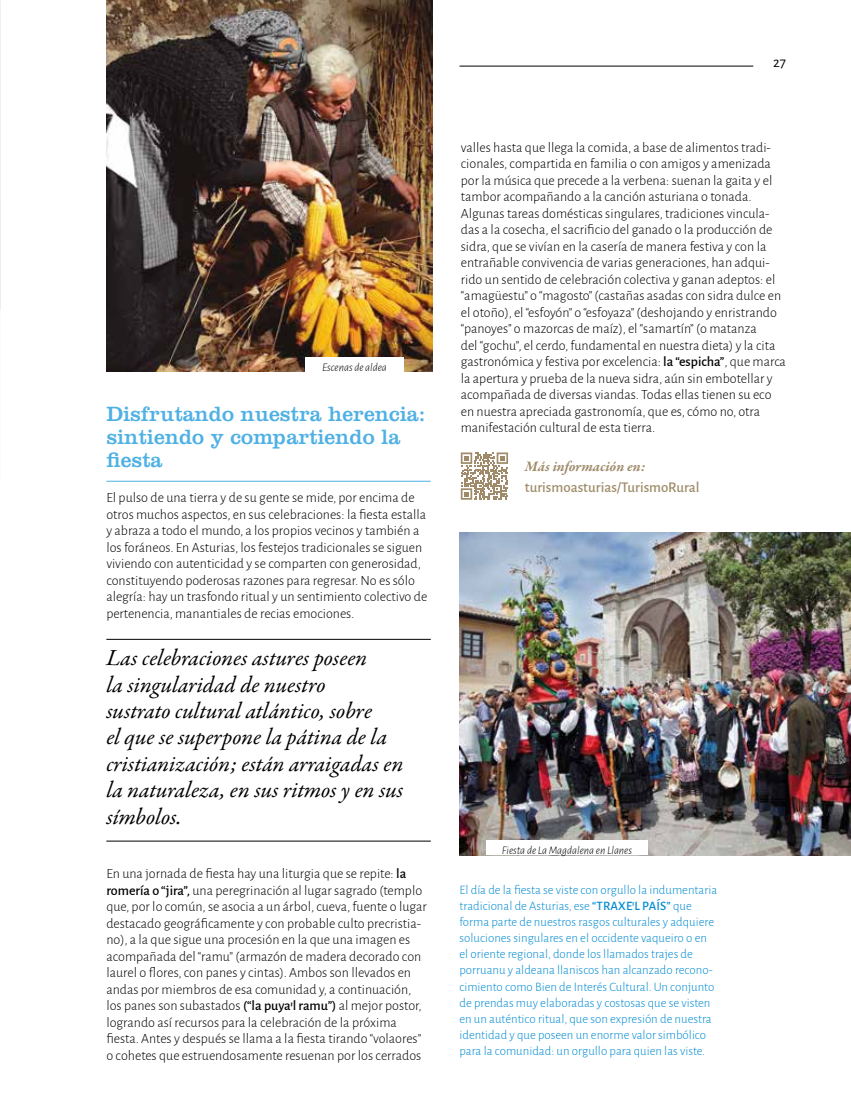
<style>
.page{position:relative;width:851px;height:1106px;background:#fff}
.page>*{position:absolute;margin:0;border:0;box-sizing:border-box;transform-origin:0 0}
.t1{font:italic 23.1px/26.4px "Garamond Premr Pro";color:#000}
.t2{font:21.45px/23.1px "Clarendon LT Std";color:#4fb0e4}
.t3{font:500 14.85px "Alegreya Sans";color:#9f8b69}
.t4{font:italic 700 14.85px "Garamond Premr Pro";color:#9f8b69}
.t5{font:14.85px "Alegreya Sans";color:#000}
.t6{font:300 14.1px/16.5px "Alegreya Sans";color:#000}
.t7{font:300 12.9px/16.2px "Alegreya Sans";color:#008bd2}
.t8{font:italic 300 11.55px "Alegreya Sans";color:#000}
.s1{font-weight:500}
</style>
<div class="page">
<img style="left:0;top:0;width:1px;height:310px">
<hr style="left:106px;top:481px;width:325px;height:1px;background:#4fb0e4">
<hr style="left:106px;top:639px;width:325px;height:1px;background:#000">
<hr style="left:106px;top:840px;width:325px;height:1px;background:#000">
<img style="left:459px;top:533px;width:391px;height:322px">
<div style="left:486px;top:840px;width:161px;height:15px;background:#fff"></div>
<hr style="left:459px;top:66px;width:294px;height:1px;background:#000">
<img style="left:106px;top:0;width:326px;height:371px">
<div style="left:305px;top:358px;width:98px;height:14px;background:#fff"></div>
<svg style="left:460px;top:452px;width:48px;height:48px"></svg>
<p class="t8" style="left:322px;top:360px;width:66px">Escenas de aldea</p>
<h2 class="t2" style="left:106px;top:402px;width:320px">Disfrutando nuestra herencia: sintiendo y compartiendo la fiesta</h2>
<p class="t6" style="left:106px;top:489px;width:322px">El pulso de una tierra y de su gente se mide, por encima de otros muchos aspectos, en sus celebraciones: la fiesta estalla y abraza a todo el mundo, a los propios vecinos y también a los foráneos. En Asturias, los festejos tradicionales se siguen viviendo con autenticidad y se comparten con generosidad, constituyendo poderosas razones para regresar. No es sólo alegría: hay un trasfondo ritual y un sentimiento colectivo de pertenencia, manantiales de recias emociones.</p>
<h1 class="t1" style="left:106px;top:646px;width:298px">Las celebraciones astures poseen<br>la singularidad de nuestro<br>sustrato cultural atlántico, sobre<br>el que se superpone la pátina de la cristianización; están arraigadas en la naturaleza, en sus ritmos y en sus símbolos.</h1>
<p class="t6" style="left:106px;top:864px;width:322px">En una jornada de fiesta hay una liturgia que se repite: <span class="s1">la romería o “jira”,</span> una peregrinación al lugar sagrado (templo que, por lo común, se asocia a un árbol, cueva, fuente o lugar destacado geográficamente y con probable culto precristia&shy;no), a la que sigue una procesión en la que una imagen es acompañada del “ramu” (armazón de madera decorado con laurel o flores, con panes y cintas). Ambos son llevados en andas por miembros de esa comunidad y, a continuación, los panes son subastados <span class="s1">(“la puya’l ramu”)</span> al mejor postor, logrando así recursos para la celebración de la próxima fiesta. Antes y después se llama a la fiesta tirando “volaores” o cohetes que estruendosamente resuenan por los cerrados</p>
<p class="t5" style="left:772px;top:52px;width:14px">27</p>
<p class="t6" style="left:460px;top:138px;width:326px">valles hasta que llega la comida, a base de alimentos tradi&shy;cionales, compartida en familia o con amigos y amenizada por la música que precede a la verbena: suenan la gaita y el tambor acompañando a la canción asturiana o tonada.<br>Algunas tareas domésticas singulares, tradiciones vincula&shy;das a la cosecha, el sacrificio del ganado o la producción de sidra, que se vivían en la casería de manera festiva y con la entrañable convivencia de varias generaciones, han adqui&shy;rido un sentido de celebración colectiva y ganan adeptos: el “amagüestu” o “magosto” (castañas asadas con sidra dulce en el otoño), el “esfoyón” o “esfoyaza” (deshojando y enristrando “panoyes” o mazorcas de maíz), el “samartín” (o matanza<br>del “gochu”, el cerdo, fundamental en nuestra dieta) y la cita gastronómica y festiva por excelencia: <span class="s1">la “espicha”</span>, que marca la apertura y prueba de la nueva sidra, aún sin embotellar y acompañada de diversas viandas. Todas ellas tienen su eco en nuestra apreciada gastronomía, que es, cómo no, otra manifestación cultural de esta tierra.</p>
<p class="t4" style="left:524px;top:457px;width:122px">Más información en:</p>
<p class="t3" style="left:524px;top:476px;width:176px">turismoasturias/TurismoRural</p>
<p class="t8" style="left:502px;top:842px;width:132px">Fiesta de La Magdalena en Llanes</p>
<p class="t7" style="left:459px;top:881px;width:259px">El día de la fiesta se viste con orgullo la indumentaria tradicional de Asturias, ese <span class="s1">“TRAXE’L PAÍS”</span> que forma parte de nuestros rasgos culturales y adquiere soluciones singulares en el occidente vaqueiro o en el oriente regional, donde los llamados trajes de porruanu y aldeana llaniscos han alcanzado recono&shy;cimiento como Bien de Interés Cultural. Un conjunto de prendas muy elaboradas y costosas que se visten en un auténtico ritual, que son expresión de nuestra identidad y que poseen un enorme valor simbólico para la comunidad: un orgullo para quien las viste.</p>
</div>
